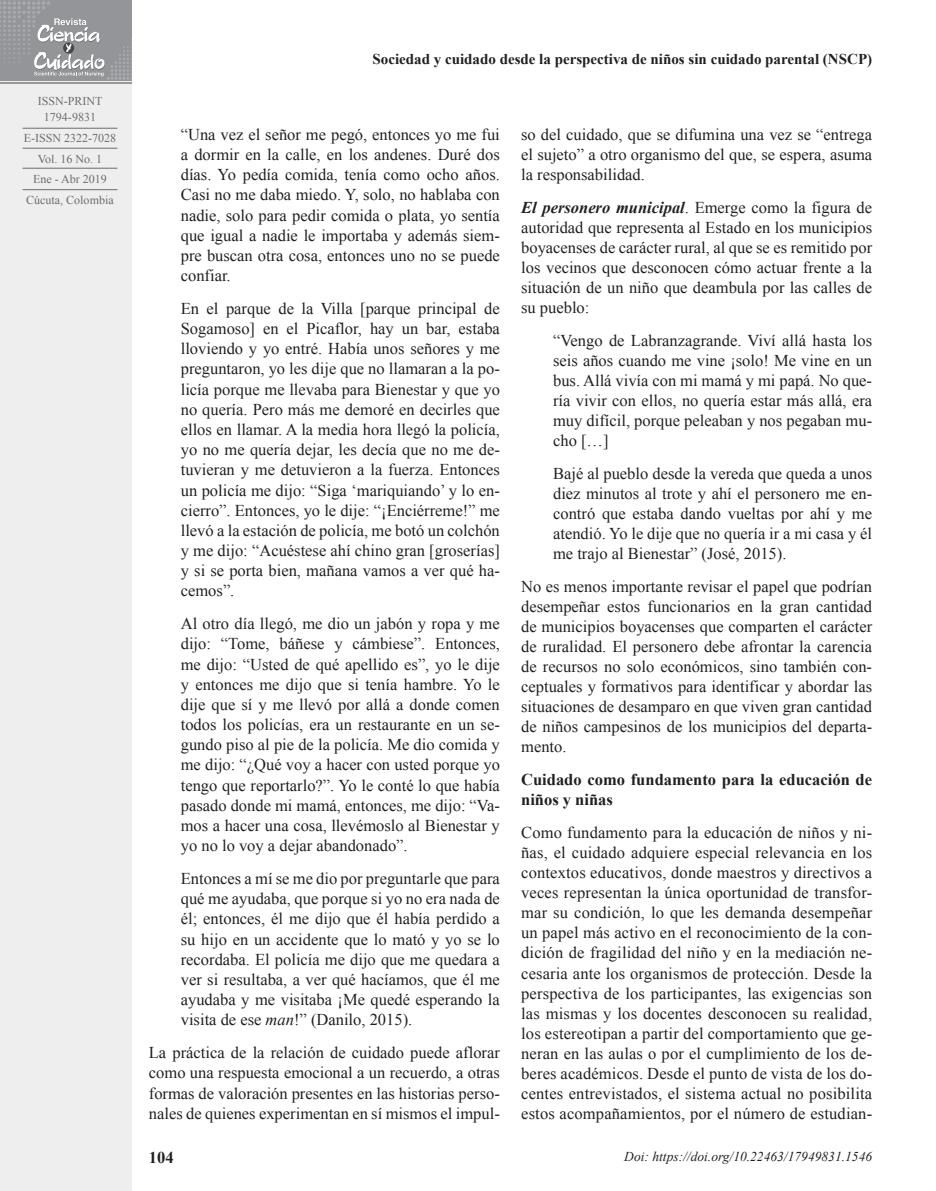
<style>
.page{position:relative;width:936px;height:1191px;background:#fff}
.page>*{position:absolute;margin:0;border:0;box-sizing:border-box;transform-origin:0 0}
.t1{font:16.5px/20.1px "Times New Roman";color:#231f20;text-align:justify}
.t2{font:700 16.5px/20.1px "Times New Roman";color:#231f20}
.t3{font:700 15px "Times New Roman";color:#231f20}
.t4{font:italic 13.5px "Times New Roman";color:#231f20}
.t5{font:12px/20.7px "Times New Roman";color:#6c6d70;text-align:center}
.s1{font-style:italic}
.s2{font-weight:700;font-style:italic}
</style>
<div class="page">
<div style="left:0;top:0;width:131px;height:1191px;background:#eeeeef"></div>
<hr style="left:23px;top:128px;width:94px;height:1px;background:#6c6d70">
<hr style="left:23px;top:148px;width:94px;height:1px;background:#6c6d70">
<hr style="left:23px;top:168px;width:94px;height:1px;background:#6c6d70">
<hr style="left:23px;top:189px;width:94px;height:1px;background:#6c6d70">
<hr style="left:0;top:83px;width:132px;height:1px;background:#95979a">
<svg style="left:0;top:0;width:132px;height:82px;background:#9ea0a3"></svg>
<p class="t3" style="left:372px;top:49px;width:501px">Sociedad y cuidado desde la perspectiva de niños sin cuidado parental (NSCP)</p>
<p class="t5" style="left:38px;top:92px;width:66px;line-height:16.5px">ISSN-PRINT<br>1794-9831</p>
<p class="t5" style="left:24px;top:127px;width:94px">E-ISSN 2322-7028<br>Vol. 16 No. 1<br>Ene - Abr 2019<br>Cúcuta, Colombia</p>
<p class="t1" style="left:181px;top:124px;width:320px">“Una vez el señor me pegó, entonces yo me fui a dormir en la calle, en los andenes. Duré dos días. Yo pedía comida, tenía como ocho años.<br>Casi no me daba miedo. Y, solo, no hablaba con nadie, solo para pedir comida o plata, yo sentía que igual a nadie le importaba y además siem&shy;pre buscan otra cosa, entonces uno no se puede confiar.</p>
<p class="t1" style="left:181px;top:298px;width:320px">En el parque de la Villa [parque principal de Sogamoso] en el Picaflor, hay un bar, estaba lloviendo y yo entré. Había unos señores y me preguntaron, yo les dije que no llamaran a la po&shy;licía porque me llevaba para Bienestar y que yo no quería. Pero más me demoré en decirles que ellos en llamar. A la media hora llegó la policía, yo no me quería dejar, les decía que no me de&shy;tuvieran y me detuvieron a la fuerza. Entonces un policía me dijo: “Siga ‘mariquiando’ y lo en&shy;cierro”. Entonces, yo le dije: “¡Enciérreme!” me llevó a la estación de policía, me botó un colchón y me dijo: “Acuéstese ahí chino gran [groserías] y si se porta bien, mañana vamos a ver qué ha&shy;cemos”.</p>
<p class="t1" style="left:181px;top:613px;width:320px">Al otro día llegó, me dio un jabón y ropa y me dijo: “Tome, báñese y cámbiese”. Entonces, me dijo: “Usted de qué apellido es”, yo le dije y entonces me dijo que si tenía hambre. Yo le dije que sí y me llevó por allá a donde comen todos los policías, era un restaurante en un se&shy;gundo piso al pie de la policía. Me dio comida y me dijo: “¿Qué voy a hacer con usted porque yo tengo que reportarlo?”. Yo le conté lo que había pasado donde mi mamá, entonces, me dijo: “Va&shy;mos a hacer una cosa, llevémoslo al Bienestar y yo no lo voy a dejar abandonado”.</p>
<p class="t1" style="left:181px;top:868px;width:320px">Entonces a mí se me dio por preguntarle que para qué me ayudaba, que porque si yo no era nada de él; entonces, él me dijo que él había perdido a su hijo en un accidente que lo mató y yo se lo recordaba. El policía me dijo que me quedara a ver si resultaba, a ver qué hacíamos, que él me ayudaba y me visitaba ¡Me quedé esperando la visita de ese <span class="s1">man</span>!” (Danilo, 2015).</p>
<p class="t1" style="left:149px;top:1042px;width:352px">La práctica de la relación de cuidado puede aflorar como una respuesta emocional a un recuerdo, a otras formas de valoración presentes en las historias perso&shy;nales de quienes experimentan en sí mismos el impul-</p>
<p class="t2" style="left:149px;top:1147px;width:26px">104</p>
<p class="t1" style="left:521px;top:124px;width:352px">so del cuidado, que se difumina una vez se “entrega el sujeto” a otro organismo del que, se espera, asuma la responsabilidad.</p>
<p class="t1" style="left:521px;top:197px;width:352px"><span class="s2">El personero municipal</span>. Emerge como la figura de autoridad que representa al Estado en los municipios boyacenses de carácter rural, al que se es remitido por los vecinos que desconocen cómo actuar frente a la situación de un niño que deambula por las calles de su pueblo:</p>
<p class="t1" style="left:553px;top:330px;width:320px">“Vengo de Labranzagrande. Viví allá hasta los seis años cuando me vine ¡solo! Me vine en un bus. Allá vivía con mi mamá y mi papá. No que&shy;ría vivir con ellos, no quería estar más allá, era muy difícil, porque peleaban y nos pegaban mu&shy;cho […]</p>
<p class="t1" style="left:553px;top:463px;width:320px">Bajé al pueblo desde la vereda que queda a unos diez minutos al trote y ahí el personero me en&shy;contró que estaba dando vueltas por ahí y me atendió. Yo le dije que no quería ir a mi casa y él me trajo al Bienestar” (José, 2015).</p>
<p class="t1" style="left:521px;top:576px;width:352px">No es menos importante revisar el papel que podrían desempeñar estos funcionarios en la gran cantidad de municipios boyacenses que comparten el carácter de ruralidad. El personero debe afrontar la carencia de recursos no solo económicos, sino también con&shy;ceptuales y formativos para identificar y abordar las situaciones de desamparo en que viven gran cantidad de niños campesinos de los municipios del departa&shy;mento.</p>
<p class="t2" style="left:521px;top:769px;width:352px">Cuidado como fundamento para la educación de niños y niñas</p>
<p class="t1" style="left:521px;top:822px;width:352px">Como fundamento para la educación de niños y ni&shy;ñas, el cuidado adquiere especial relevancia en los contextos educativos, donde maestros y directivos a veces representan la única oportunidad de transfor&shy;mar su condición, lo que les demanda desempeñar un papel más activo en el reconocimiento de la con&shy;dición de fragilidad del niño y en la mediación ne&shy;cesaria ante los organismos de protección. Desde la perspectiva de los participantes, las exigencias son las mismas y los docentes desconocen su realidad, los estereotipan a partir del comportamiento que ge&shy;neran en las aulas o por el cumplimiento de los de&shy;beres académicos. Desde el punto de vista de los do&shy;centes entrevistados, el sistema actual no posibilita estos acompañamientos, por el número de estudian-</p>
<p class="t4" style="left:624px;top:1147px;width:249px">Doi: https://doi.org/10.22463/17949831.1546</p>
</div>
